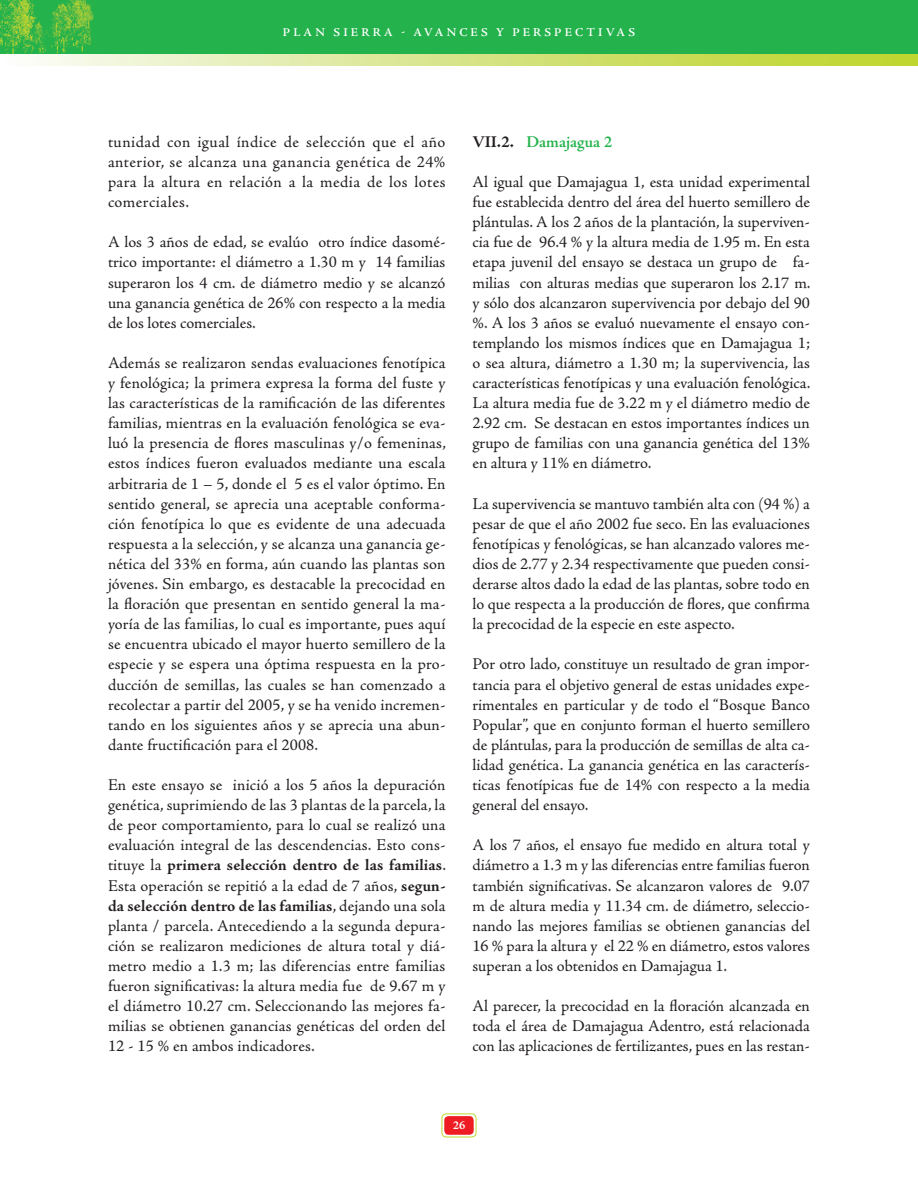
<style>
.page{position:relative;width:918px;height:1188px;background:#fff}
.page>*{position:absolute;margin:0;border:0;box-sizing:border-box;transform-origin:0 0}
.t1{font:16.5px/20.1px "Adobe Jenson Pro";color:#231f20;text-align:justify}
.t2{font:600 16.5px "Adobe Jenson Pro";color:#23b24b}
.t3{font:600 12px "Adobe Jenson Pro";letter-spacing:.265em;color:#fff}
.t4{font:700 12px "Adobe Jenson Pro";color:#fff}
.s1{font-weight:700}
.s2{font-weight:700;color:#231f20}
</style>
<div class="page">
<div style="left:0;top:46px;width:918px;height:20px;background:linear-gradient(to right,#f9faf5,#bad222)"></div>
<div style="left:444px;top:1116px;width:30px;height:19px;background:#ee1d23;border-radius:4px"></div>
<div style="left:0;top:0;width:918px;height:54px;background:#23b24b"></div>
<img style="left:0;top:0;width:96px;height:54px">
<div style="left:442px;top:1114px;width:34px;height:23px;border:1px solid #bed630;border-radius:4px"></div>
<p class="t3" style="left:283px;top:26px;width:354px">PLAN SIERRA - AVANCES Y PERSPECTIVAS</p>
<p class="t1" style="left:108px;top:132px;width:339px">tunidad con igual índice de selección que el año anterior, se alcanza una ganancia genética de 24% para la altura en relación a la media de los lotes comerciales.</p>
<p class="t1" style="left:108px;top:233px;width:339px">A los 3 años de edad, se evalúo otro índice dasomé&shy;trico importante: el diámetro a 1.30 m y 14 familias superaron los 4 cm. de diámetro medio y se alcanzó una ganancia genética de 26% con respecto a la media de los lotes comerciales.</p>
<p class="t1" style="left:108px;top:353px;width:339px">Además se realizaron sendas evaluaciones fenotípica y fenológica; la primera expresa la forma del fuste y las características de la ramificación de las diferentes familias, mientras en la evaluación fenológica se eva&shy;luó la presencia de flores masculinas y/o femeninas, estos índices fueron evaluados mediante una escala arbitraria de 1 – 5, donde el 5 es el valor óptimo. En sentido general, se aprecia una aceptable conforma&shy;ción fenotípica lo que es evidente de una adecuada respuesta a la selección, y se alcanza una ganancia ge&shy;nética del 33% en forma, aún cuando las plantas son jóvenes. Sin embargo, es destacable la precocidad en la floración que presentan en sentido general la ma&shy;yoría de las familias, lo cual es importante, pues aquí se encuentra ubicado el mayor huerto semillero de la especie y se espera una óptima respuesta en la pro&shy;ducción de semillas, las cuales se han comenzado a recolectar a partir del 2005, y se ha venido incremen&shy;tando en los siguientes años y se aprecia una abun&shy;dante fructificación para el 2008.</p>
<p class="t1" style="left:108px;top:775px;width:339px">En este ensayo se inició a los 5 años la depuración genética, suprimiendo de las 3 plantas de la parcela, la de peor comportamiento, para lo cual se realizó una evaluación integral de las descendencias. Esto cons&shy;tituye la <span class="s1">primera selección dentro de las familias</span>.<br>Esta operación se repitió a la edad de 7 años, <span class="s1">segun&shy;da selección dentro de las familias</span>, dejando una sola planta / parcela. Antecediendo a la segunda depura&shy;ción se realizaron mediciones de altura total y diá&shy;metro medio a 1.3 m; las diferencias entre familias fueron significativas: la altura media fue de 9.67 m y el diámetro 10.27 cm. Seleccionando las mejores fa&shy;milias se obtienen ganancias genéticas del orden del 12 - 15 % en ambos indicadores.</p>
<p class="t2" style="left:473px;top:133px;width:141px"><span class="s2">VII.2.</span> Damajagua 2</p>
<p class="t1" style="left:473px;top:172px;width:340px">Al igual que Damajagua 1, esta unidad experimental fue establecida dentro del área del huerto semillero de plántulas. A los 2 años de la plantación, la superviven&shy;cia fue de 96.4 % y la altura media de 1.95 m. En esta etapa juvenil del ensayo se destaca un grupo de fa&shy;milias con alturas medias que superaron los 2.17 m. y sólo dos alcanzaron supervivencia por debajo del 90 %. A los 3 años se evaluó nuevamente el ensayo con&shy;templando los mismos índices que en Damajagua 1; o sea altura, diámetro a 1.30 m; la supervivencia, las características fenotípicas y una evaluación fenológica.<br>La altura media fue de 3.22 m y el diámetro medio de 2.92 cm. Se destacan en estos importantes índices un grupo de familias con una ganancia genética del 13% en altura y 11% en diámetro.</p>
<p class="t1" style="left:473px;top:494px;width:339px">La supervivencia se mantuvo también alta con (94 %) a pesar de que el año 2002 fue seco. En las evaluaciones fenotípicas y fenológicas, se han alcanzado valores me&shy;dios de 2.77 y 2.34 respectivamente que pueden consi&shy;derarse altos dado la edad de las plantas, sobre todo en lo que respecta a la producción de flores, que confirma la precocidad de la especie en este aspecto.</p>
<p class="t1" style="left:473px;top:655px;width:339px">Por otro lado, constituye un resultado de gran impor&shy;tancia para el objetivo general de estas unidades expe&shy;rimentales en particular y de todo el “Bosque Banco Popular”, que en conjunto forman el huerto semillero de plántulas, para la producción de semillas de alta ca&shy;lidad genética. La ganancia genética en las caracterís&shy;ticas fenotípicas fue de 14% con respecto a la media general del ensayo.</p>
<p class="t1" style="left:473px;top:836px;width:339px">A los 7 años, el ensayo fue medido en altura total y diámetro a 1.3 m y las diferencias entre familias fueron también significativas. Se alcanzaron valores de 9.07 m de altura media y 11.34 cm. de diámetro, seleccio&shy;nando las mejores familias se obtienen ganancias del 16 % para la altura y el 22 % en diámetro, estos valores superan a los obtenidos en Damajagua 1.</p>
<p class="t1" style="left:473px;top:997px;width:339px">Al parecer, la precocidad en la floración alcanzada en toda el área de Damajagua Adentro, está relacionada con las aplicaciones de fertilizantes, pues en las restan-</p>
<p class="t4" style="left:453px;top:1119px;width:14px">26</p>
</div>
